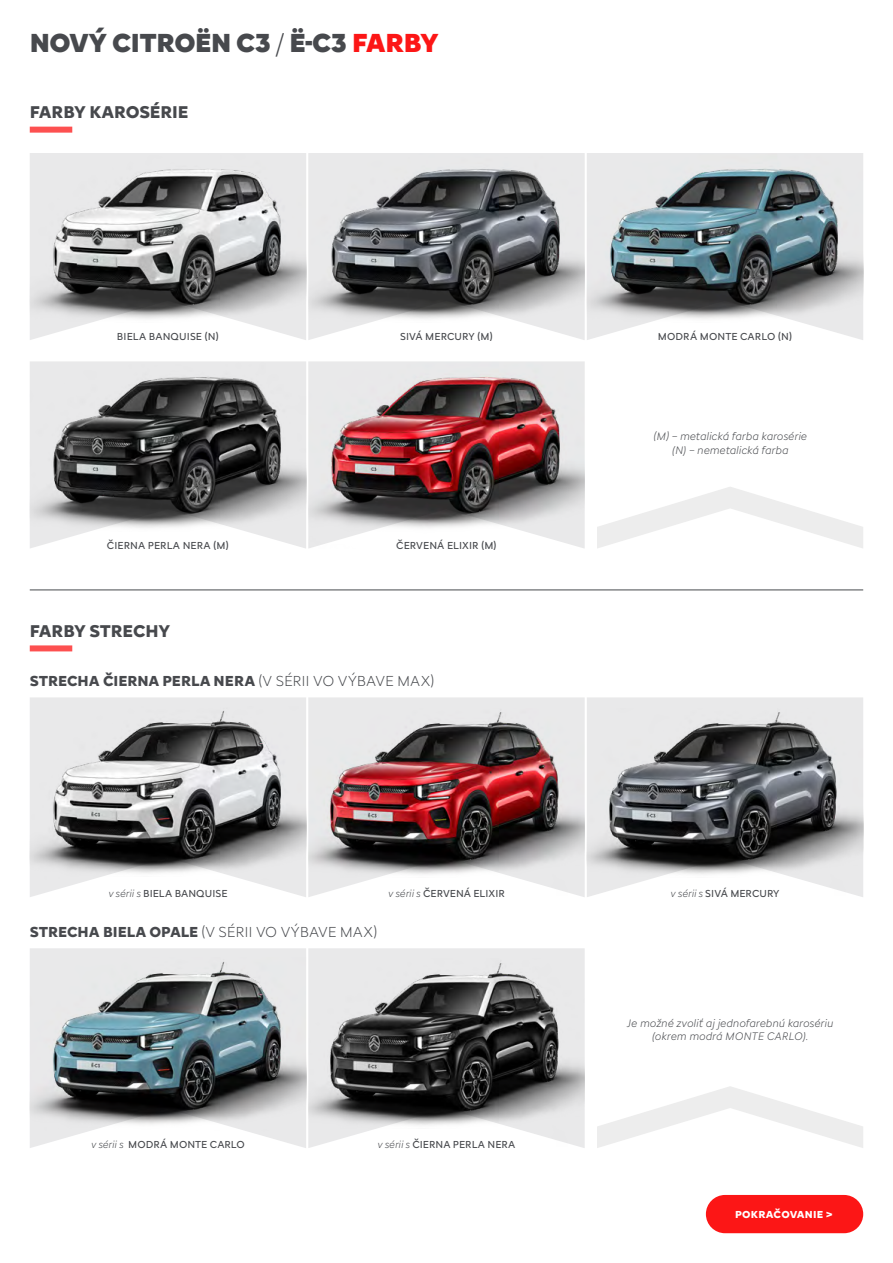
<style>
.page{position:relative;width:893px;height:1263px;background:#fff}
.page>*{position:absolute;margin:0;border:0;box-sizing:border-box;transform-origin:0 0}
.Norm_ln{font:900 27px "Citroen Type";letter-spacing:-.02em;color:#47494d}
._01_-_mt_-_text{font:700 17.7px "Citroen Type";letter-spacing:-.01em;color:#47494d}
.t1{font:700 15px "Citroen Type";letter-spacing:-.005em;color:#47494d}
.t2{font:300 15px "Citroen Type";letter-spacing:-.01em;color:#47494d}
.zakladny{font:italic 300 11.25px/13.5px "Citroen Type";letter-spacing:.01em;color:#47494d;text-align:center}
.t3{font:10.5px "Citroen Type";letter-spacing:.01em;color:#47494d}
._01a_nohy_pas{font:700 10.5px "Citroen Type";letter-spacing:.02em;color:#fff}
.s1{font-weight:300}
.s2{color:#fc1616}
.s3{font-weight:300;font-style:italic}
.s4{font-weight:700}
</style>
<div class="page">
<div style="left:30px;top:127px;width:42px;height:6px;background:#fd5050"></div>
<hr style="left:30px;top:590px;width:833px;height:1px;background:#47494d">
<div style="left:30px;top:645px;width:42px;height:6px;background:#fd5050"></div>
<svg style="left:30px;top:531px;width:276px;height:17px"></svg>
<svg style="left:30px;top:697px;width:276px;height:200px;fill:#e9e9ea"></svg>
<svg style="left:30px;top:948px;width:276px;height:200px;fill:#e9e9ea"></svg>
<svg style="left:308px;top:697px;width:277px;height:200px;fill:#e9e9ea"></svg>
<svg style="left:308px;top:948px;width:277px;height:200px;fill:#e9e9ea"></svg>
<svg style="left:587px;top:697px;width:276px;height:200px;fill:#e9e9ea"></svg>
<img style="left:30px;top:153px;width:276px;height:187px">
<img style="left:30px;top:361px;width:276px;height:170px">
<img style="left:30px;top:707px;width:276px;height:187px">
<img style="left:30px;top:958px;width:276px;height:187px">
<img style="left:308px;top:153px;width:277px;height:187px">
<img style="left:308px;top:361px;width:277px;height:187px">
<img style="left:587px;top:153px;width:276px;height:187px">
<svg style="left:597px;top:487px;width:266px;height:61px"></svg>
<svg style="left:597px;top:1086px;width:266px;height:62px"></svg>
<img style="left:308px;top:708px;width:277px;height:187px">
<img style="left:308px;top:959px;width:277px;height:187px">
<img style="left:587px;top:708px;width:276px;height:187px">
<div style="left:706px;top:1195px;width:157px;height:38px;background:#fc1616;border-radius:19px"></div>
<p class="Norm_ln" style="left:30px;top:22px;width:411px">NOVÝ CITROËN C3 <span class="s1">/</span> Ë-C3 <span class="s2">FARBY</span></p>
<p class="_01_-_mt_-_text" style="left:30px;top:99px;width:160px">FARBY KAROSÉRIE</p>
<p class="t3" style="left:117px;top:329px;width:103px">BIELA BANQUISE (N)</p>
<p class="t3" style="left:107px;top:537px;width:123px">ČIERNA PERLA NERA (M)</p>
<p class="_01_-_mt_-_text" style="left:30px;top:617px;width:142px">FARBY STRECHY</p>
<p class="t3" style="left:400px;top:329px;width:94px">SIVÁ MERCURY (M)</p>
<p class="t3" style="left:396px;top:537px;width:102px">ČERVENÁ ELIXIR (M)</p>
<p class="t1" style="left:30px;top:670px;width:406px">STRECHA ČIERNA PERLA NERA <span class="s1">(V SÉRII VO VÝBAVE MAX)</span></p>
<p class="t3" style="left:108px;top:886px;width:121px"><span class="s3">v sérii s</span> BIELA BANQUISE</p>
<p class="t2" style="left:30px;top:921px;width:349px"><span class="s4">STRECHA BIELA OPALE</span> (V SÉRII VO VÝBAVE MAX)</p>
<p class="t3" style="left:388px;top:886px;width:118px"><span class="s3">v sérii s</span> ČERVENÁ ELIXIR</p>
<p class="t3" style="left:91px;top:1137px;width:155px"><span class="s3">v sérii s</span> MODRÁ MONTE CARLO</p>
<p class="t3" style="left:377px;top:1137px;width:139px"><span class="s3">v sérii s</span> ČIERNA PERLA NERA</p>
<p class="t3" style="left:658px;top:329px;width:136px">MODRÁ MONTE CARLO (N)</p>
<p class="zakladny" style="left:653px;top:429px;width:155px">(M) – metalická farba karosérie</p>
<p class="zakladny" style="left:672px;top:442px;width:118px">(N) – nemetalická farba</p>
<p class="t3" style="left:670px;top:886px;width:110px"><span class="s3">v sérii s</span> SIVÁ MERCURY</p>
<p class="zakladny" style="left:627px;top:1015px;width:208px">Je možné zvoliť aj jednofarebnú karosériu (okrem modrá MONTE CARLO).</p>
<p class="_01a_nohy_pas" style="left:735px;top:1206px;width:99px">POKRAČOVANIE &gt;</p>
</div>
